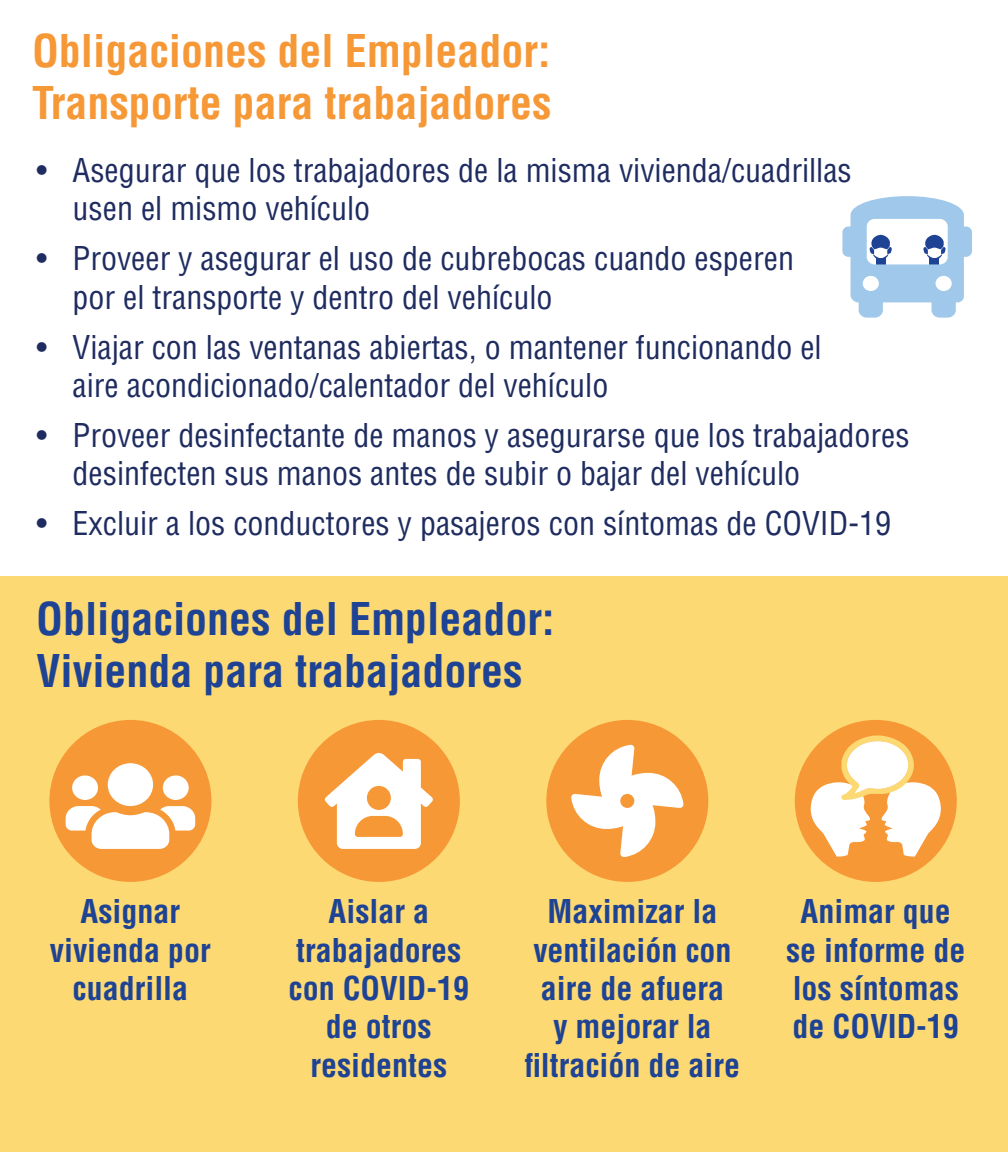
<style>
.page{position:relative;width:1008px;height:1152px;background:#fff}
.page>*{position:absolute;margin:0;border:0;box-sizing:border-box;transform-origin:0 0}
.t1{font:700 condensed 44px/52px "Helvetica LT Std";color:#f79837}
.t2{font:700 condensed 44px/52.8px "Helvetica LT Std";color:#1e4394}
.t3{font:condensed 32px/38.4px "Helvetica LT Std";color:#1f2c60}
.t4{font:700 condensed 32px/38.4px "Helvetica LT Std";color:#1e4394;text-align:center}
</style>
<div class="page">
<div style="left:0;top:576px;width:1008px;height:576px;background:#fcd973"></div>
<div style="left:795px;top:720px;width:162px;height:162px;background:#f79837;border-radius:50%"></div>
<svg style="left:811px;top:736px;width:130px;height:121px"></svg>
<div style="left:546px;top:719px;width:163px;height:163px;background:#f79837;border-radius:50%"></div>
<svg style="left:571px;top:745px;width:113px;height:112px"></svg>
<div style="left:297px;top:719px;width:163px;height:163px;background:#f79837;border-radius:50%"></div>
<svg style="left:325px;top:753px;width:108px;height:96px"></svg>
<svg style="left:842px;top:196px;width:130px;height:122px"></svg>
<div style="left:49px;top:719px;width:163px;height:163px;background:#f79837;border-radius:50%"></div>
<svg style="left:66px;top:763px;width:129px;height:86px"></svg>
<p class="t1" style="left:32px;top:25px;width:521px">Obligaciones del Empleador:<br>Transporte para trabajadores</p>
<p class="t3" style="left:73px;top:151px;width:781px;text-indent:-36px">• Asegurar que los trabajadores de la misma vivienda/cuadrillas usen el mismo vehículo</p>
<p class="t3" style="left:73px;top:239px;width:723px;text-indent:-36px">• Proveer y asegurar el uso de cubrebocas cuando esperen por el transporte y dentro del vehículo</p>
<p class="t3" style="left:73px;top:328px;width:751px;text-indent:-36px">• Viajar con las ventanas abiertas, o mantener funcionando el aire acondicionado/calentador del vehículo</p>
<p class="t3" style="left:73px;top:416px;width:838px;text-indent:-36px">• Proveer desinfectante de manos y asegurarse que los trabajadores desinfecten sus manos antes de subir o bajar del vehículo</p>
<p class="t3" style="left:37px;top:504px;width:856px">• Excluir a los conductores y pasajeros con síntomas de COVID-19</p>
<p class="t2" style="left:36px;top:592px;width:520px">Obligaciones del Empleador:<br>Vivienda para trabajadores</p>
<p class="t4" style="left:50px;top:892px;width:162px">Asignar vivienda por cuadrilla</p>
<p class="t4" style="left:289px;top:892px;width:182px">Aislar a trabajadores con COVID-19 de otros residentes</p>
<p class="t4" style="left:525px;top:892px;width:217px">Maximizar la ventilación con aire de afuera<br>y mejorar la filtración de aire</p>
<p class="t4" style="left:786px;top:892px;width:181px">Animar que se informe de los síntomas de COVID-19</p>
</div>
